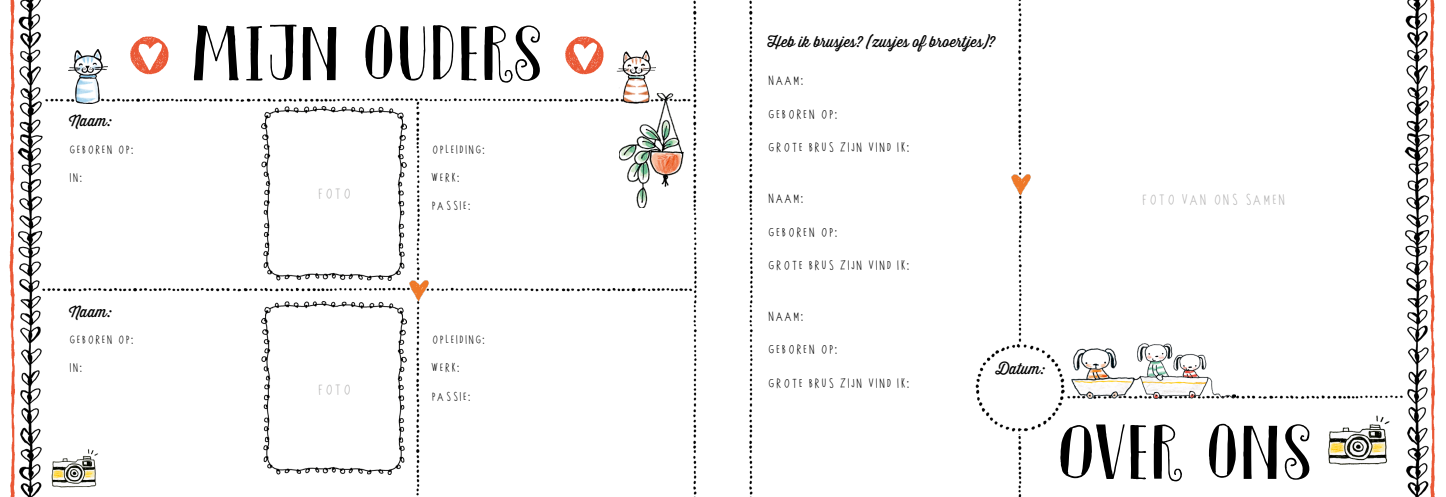
<style>
.page{position:relative;width:1446px;height:497px;background:#fff}
.page>*{position:absolute;margin:0;border:0;box-sizing:border-box;transform-origin:0 0}
.t1{font:69px "DK Innuendo";letter-spacing:.01em;color:#000}
.t2{font:16px "Skinny Caps";color:#b3b2b2}
.t3{font:15px "Thirsty Script";color:#000}
.t4{font:14px "Skinny Caps";color:#000}
.t5{font:13px/28px "Skinny Caps";color:#000}
</style>
<div class="page">
<img style="left:1432px;top:0;width:3px;height:496px">
<img style="left:9px;top:0;width:5px;height:496px">
<img style="left:1404px;top:0;width:28px;height:496px">
<img style="left:14px;top:0;width:29px;height:496px">
<img style="left:683px;top:0;width:14px;height:495px">
<img style="left:749px;top:0;width:4px;height:495px">
<img style="left:262px;top:113px;width:142px;height:162px">
<img style="left:262px;top:303px;width:142px;height:171px">
<img style="left:42px;top:275px;width:652px;height:28px">
<img style="left:45px;top:86px;width:646px;height:27px">
<img style="left:404px;top:101px;width:27px;height:395px">
<img style="left:1018px;top:0;width:4px;height:496px">
<img style="left:1067px;top:395px;width:336px;height:4px">
<div style="left:975px;top:342px;width:90px;height:91px;background:#fff"></div>
<img style="left:975px;top:344px;width:90px;height:88px">
<img style="left:130px;top:36px;width:39px;height:39px">
<img style="left:565px;top:36px;width:39px;height:39px">
<img style="left:69px;top:49px;width:39px;height:54px">
<img style="left:616px;top:50px;width:39px;height:54px">
<img style="left:51px;top:449px;width:47px;height:38px">
<img style="left:406px;top:277px;width:24px;height:26px">
<img style="left:619px;top:93px;width:64px;height:114px">
<img style="left:1328px;top:415px;width:62px;height:50px">
<img style="left:1011px;top:171px;width:20px;height:27px">
<img style="left:1071px;top:343px;width:165px;height:55px">
<p class="t3" style="left:69px;top:110px;width:44px">Naam:</p>
<p class="t5" style="left:69px;top:135px;width:67px">GEBOREN OP:<br>IN:</p>
<p class="t3" style="left:69px;top:300px;width:44px">Naam:</p>
<p class="t5" style="left:69px;top:326px;width:67px">GEBOREN OP:<br>IN:</p>
<h1 class="t1" style="left:190px;top:11px;width:354px">MIJN OUDERS</h1>
<p class="t2" style="left:317px;top:186px;width:36px">FOTO</p>
<p class="t2" style="left:317px;top:380px;width:36px">FOTO</p>
<p class="t5" style="left:431px;top:135px;width:56px">OPLEIDING:<br>WERK:<br>PASSIE:</p>
<p class="t5" style="left:431px;top:326px;width:56px">OPLEIDING:<br>WERK:<br>PASSIE:</p>
<p class="t3" style="left:767px;top:31px;width:229px">Heb ik brusjes? (zusjes of broertjes)?</p>
<p class="t4" style="left:767px;top:73px;width:38px">NAAM:</p>
<p class="t4" style="left:767px;top:107px;width:72px">GEBOREN OP:</p>
<p class="t4" style="left:767px;top:140px;width:144px">GROTE BRUS ZIJN VIND IK:</p>
<p class="t4" style="left:767px;top:191px;width:38px">NAAM:</p>
<p class="t4" style="left:767px;top:224px;width:72px">GEBOREN OP:</p>
<p class="t4" style="left:767px;top:258px;width:144px">GROTE BRUS ZIJN VIND IK:</p>
<p class="t2" style="left:1141px;top:191px;width:146px">FOTO VAN ONS SAMEN</p>
<p class="t4" style="left:767px;top:308px;width:38px">NAAM:</p>
<p class="t4" style="left:767px;top:342px;width:72px">GEBOREN OP:</p>
<p class="t4" style="left:767px;top:375px;width:144px">GROTE BRUS ZIJN VIND IK:</p>
<p class="t3" style="left:995px;top:357px;width:51px">Datum:</p>
<h1 class="t1" style="left:1057px;top:409px;width:257px">OVER ONS</h1>
</div>
